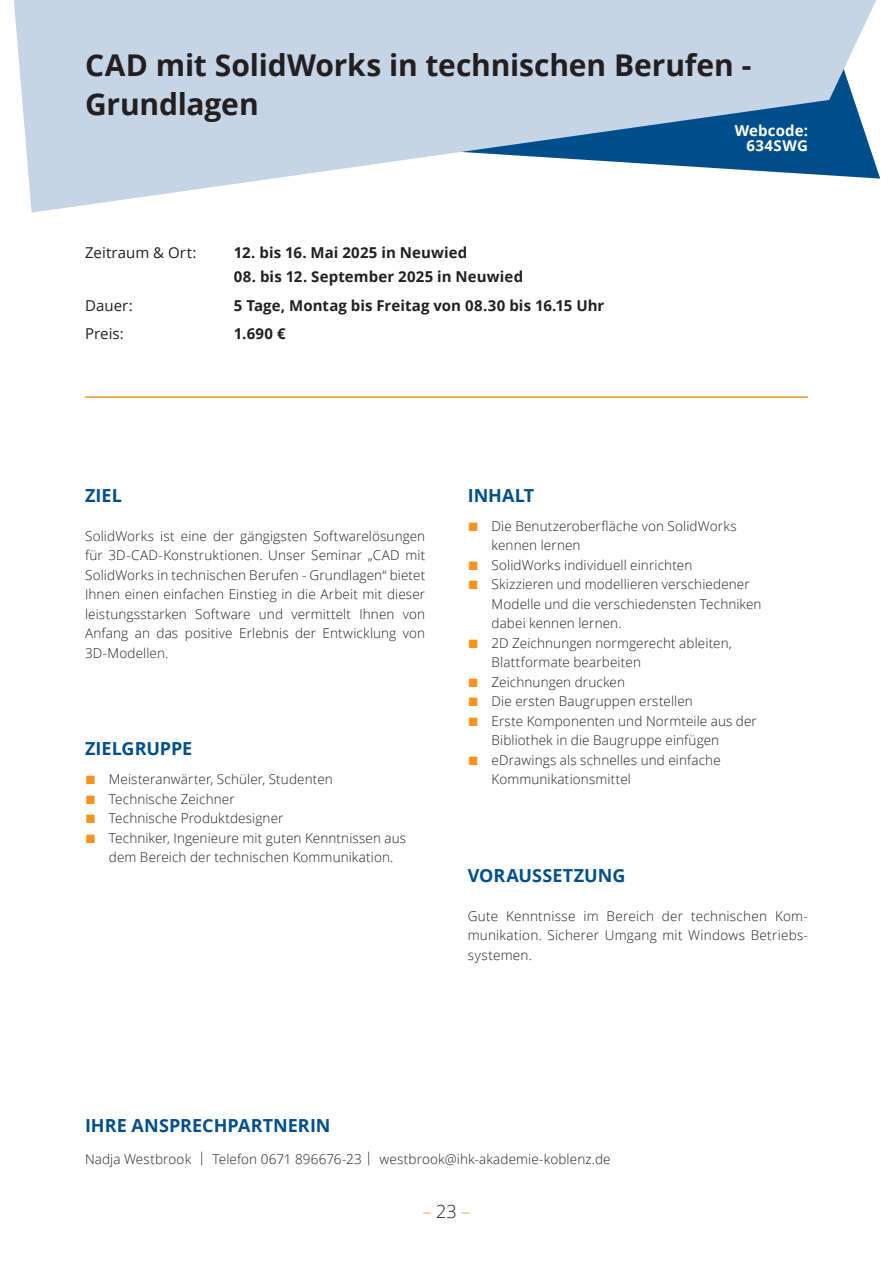
<style>
.page{position:relative;width:893px;height:1263px;background:#fff}
.page>*{position:absolute;margin:0;border:0;box-sizing:border-box;transform-origin:0 0}
.t1{font:700 30px/39px "Open Sans";letter-spacing:-.005em;color:#231f20}
.t2{font:700 18px "Open Sans";color:#004f8c}
.t3{font:300 18px "Open Sans";color:#f7931d}
.t4{font:700 15px "Open Sans";letter-spacing:.01em;color:#231f20}
.t5{font:15px "Open Sans";letter-spacing:.005em;color:#231f20}
.t6{font:700 15px/15px "Open Sans";letter-spacing:.01em;color:#fff;text-align:right}
.t7{font:300 13.5px/19.5px "Open Sans";letter-spacing:.01em;color:#231f20}
.s1{font-family:"Arial";font-weight:400;font-size:18px;color:#f7931d}
.s2{color:#231f20}
</style>
<div class="page">
<svg style="left:14px;top:0;width:862px;height:213px;fill:#c5d5e5"></svg>
<hr style="left:85px;top:396px;width:723px;height:2px;background:#f7931d">
<h1 class="t1" style="left:85px;top:45px;width:668px">CAD mit SolidWorks in technischen Berufen -<br>Grundlagen</h1>
<p class="t5" style="left:85px;top:242px;width:113px">Zeitraum &amp; Ort:</p>
<p class="t4" style="left:234px;top:242px;width:235px">12. bis 16. Mai 2025 in Neuwied</p>
<p class="t4" style="left:234px;top:266px;width:291px">08. bis 12. September 2025 in Neuwied</p>
<p class="t5" style="left:85px;top:296px;width:49px">Dauer:</p>
<p class="t4" style="left:234px;top:295px;width:372px">5 Tage, Montag bis Freitag von 08.30 bis 16.15 Uhr</p>
<p class="t5" style="left:85px;top:323px;width:40px">Preis:</p>
<p class="t4" style="left:234px;top:323px;width:53px">1.690 €</p>
<p class="t6" style="left:735px;top:123px;width:75px">Webcode:<br>634SWG</p>
<h2 class="t2" style="left:85px;top:482px;width:38px">ZIEL</h2>
<p class="t7" style="left:85px;top:525px;width:342px;text-align:justify">SolidWorks ist eine der gängigsten Softwarelösungen für 3D-CAD-Konstruktionen. Unser Seminar „CAD mit SolidWorks in technischen Berufen - Grundlagen“ bietet Ihnen einen einfachen Einstieg in die Arbeit mit dieser leistungsstarken Software und vermittelt Ihnen von Anfang an das positive Erlebnis der Entwicklung von 3D-Modellen.</p>
<h2 class="t2" style="left:85px;top:736px;width:109px">ZIELGRUPPE</h2>
<p class="t7" style="left:85px;top:769px;width:249px"><span class="s1">■</span> Meisteranwärter, Schüler, Studenten</p>
<p class="t7" style="left:85px;top:789px;width:151px"><span class="s1">■</span> Technische Zeichner</p>
<p class="t7" style="left:85px;top:808px;width:200px"><span class="s1">■</span> Technische Produktdesigner</p>
<p class="t7" style="left:109px;top:828px;width:299px;text-indent:-24px"><span class="s1">■</span> Techniker, Ingenieure mit guten Kenntnissen aus dem Bereich der technischen Kommunikation.</p>
<h2 class="t2" style="left:468px;top:482px;width:68px">INHALT</h2>
<p class="t7" style="left:492px;top:516px;width:247px;text-indent:-24px"><span class="s1">■</span> Die Benutzeroberfläche von SolidWorks kennen lernen</p>
<p class="t7" style="left:468px;top:555px;width:226px"><span class="s1">■</span> SolidWorks individuell einrichten</p>
<p class="t7" style="left:492px;top:574px;width:272px;text-indent:-24px"><span class="s1">■</span> Skizzieren und modellieren verschiedener<br>Modelle und die verschiedensten Techniken dabei kennen lernen.</p>
<p class="t7" style="left:492px;top:633px;width:242px;text-indent:-24px"><span class="s1">■</span> 2D Zeichnungen normgerecht ableiten,<br>Blattformate bearbeiten</p>
<p class="t7" style="left:468px;top:672px;width:159px"><span class="s1">■</span> Zeichnungen drucken</p>
<p class="t7" style="left:468px;top:691px;width:227px"><span class="s1">■</span> Die ersten Baugruppen erstellen</p>
<p class="t7" style="left:492px;top:711px;width:267px;text-indent:-24px"><span class="s1">■</span> Erste Komponenten und Normteile aus der<br>Bibliothek in die Baugruppe einfügen</p>
<p class="t7" style="left:492px;top:750px;width:231px;text-indent:-24px"><span class="s1">■</span> eDrawings als schnelles und einfache<br>Kommunikationsmittel</p>
<h2 class="t2" style="left:468px;top:863px;width:159px">VORAUSSETZUNG</h2>
<p class="t7" style="left:468px;top:906px;width:342px;text-align:justify">Gute Kenntnisse im Bereich der technischen Kom&shy;munikation. Sicherer Umgang mit Windows Betriebs&shy;systemen.</p>
<h2 class="t2" style="left:85px;top:1112px;width:247px">IHRE ANSPRECHPARTNERIN</h2>
<p class="t7" style="left:85px;top:1149px;width:527px">Nadja Westbrook | Telefon 0671 896676-23 | westbrook@ihk-akademie-koblenz.de</p>
<h2 class="t3" style="left:422px;top:1199px;width:49px">– <span class="s2">23</span> –</h2>
</div>
